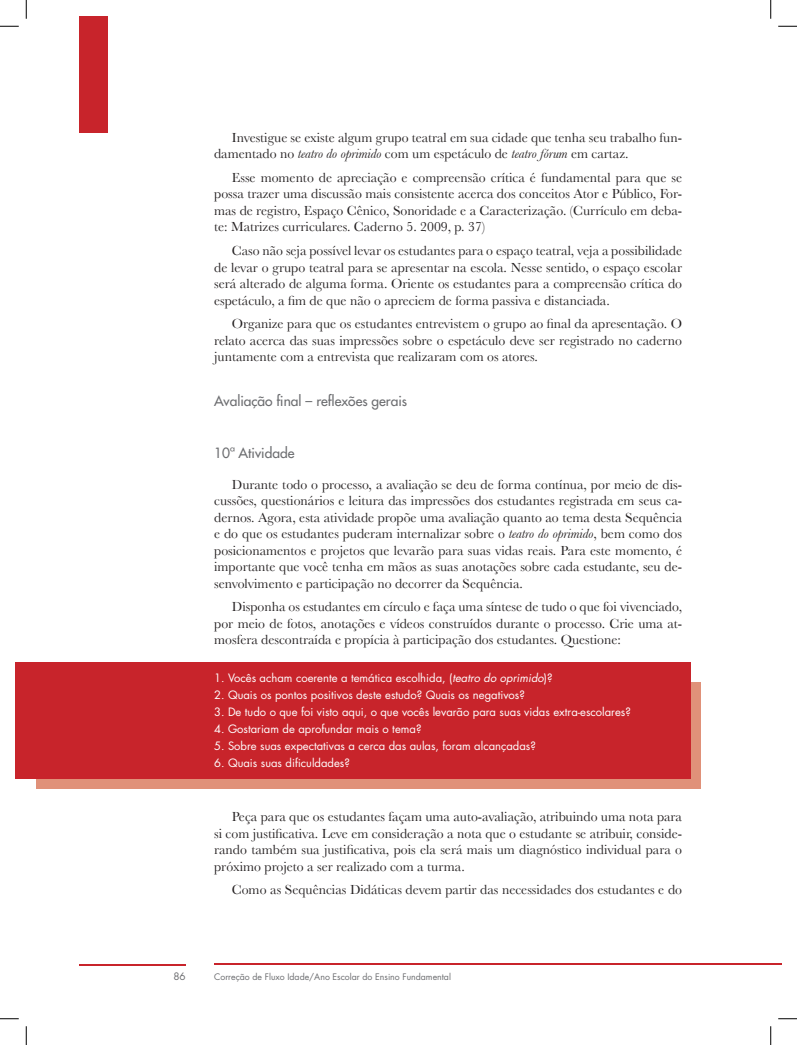
<style>
.page{position:relative;width:797px;height:1045px;background:#fff}
.page>*{position:absolute;margin:0;border:0;box-sizing:border-box;transform-origin:0 0}
.t1{font:13.75px/16.5px "Baskerville";color:#231f20;text-align:justify}
.t2{font:500 13.75px "Futura Std";color:#6c6d70}
.t3{font:11.25px "Futura Std";color:#fff}
.t4{font:10px "Futura Std";color:#6c6d70}
.t5{font:8.75px "Futura Std";color:#6c6d70}
.s1{font-style:italic}
</style>
<div class="page">
<hr style="left:214px;top:963px;width:556px;height:2px;background:#c8242b">
<hr style="left:79px;top:963px;width:107px;height:2px;background:#c8242b">
<div style="left:79px;top:16px;width:29px;height:117px;background:#c8242b"></div>
<svg style="left:770px;top:963px;width:11px;height:2px"></svg>
<div style="left:37px;top:682px;width:664px;height:107px;background:#e09179"></div>
<div style="left:16px;top:662px;width:675px;height:117px;background:#c8242b"></div>
<svg style="left:0;top:25px;width:19px;height:2px"></svg>
<svg style="left:778px;top:25px;width:19px;height:2px"></svg>
<svg style="left:0;top:1018px;width:19px;height:1px"></svg>
<svg style="left:778px;top:1018px;width:19px;height:1px"></svg>
<svg style="left:25px;top:0;width:2px;height:19px"></svg>
<svg style="left:25px;top:1026px;width:2px;height:19px"></svg>
<svg style="left:770px;top:0;width:1px;height:19px"></svg>
<svg style="left:770px;top:1026px;width:1px;height:19px"></svg>
<p class="t1" style="left:214px;top:129px;width:469px;text-indent:18px">Investigue se existe algum grupo teatral em sua cidade que tenha seu trabalho fun&shy;damentado no <span class="s1">teatro do oprimido</span> com um espetáculo de <span class="s1">teatro fórum</span> em cartaz.</p>
<p class="t1" style="left:214px;top:169px;width:469px;text-indent:18px">Esse momento de apreciação e compreensão crítica é fundamental para que se possa trazer uma discussão mais consistente acerca dos conceitos Ator e Público, For&shy;mas de registro, Espaço Cênico, Sonoridade e a Caracterização. (Currículo em deba&shy;te: Matrizes curriculares. Caderno 5. 2009, p. 37)</p>
<p class="t1" style="left:214px;top:242px;width:469px;text-indent:18px">Caso não seja possível levar os estudantes para o espaço teatral, veja a possibilidade de levar o grupo teatral para se apresentar na escola. Nesse sentido, o espaço escolar será alterado de alguma forma. Oriente os estudantes para a compreensão crítica do espetáculo, a fim de que não o apreciem de forma passiva e distanciada.</p>
<p class="t1" style="left:214px;top:315px;width:469px;text-indent:18px">Organize para que os estudantes entrevistem o grupo ao final da apresentação. O relato acerca das suas impressões sobre o espetáculo deve ser registrado no caderno juntamente com a entrevista que realizaram com os atores.</p>
<p class="t2" style="left:214px;top:392px;width:194px">Avaliação final – reflexões gerais</p>
<p class="t2" style="left:214px;top:444px;width:82px">10ª Atividade</p>
<p class="t1" style="left:214px;top:476px;width:469px;text-indent:18px">Durante todo o processo, a avaliação se deu de forma contínua, por meio de dis&shy;cussões, questionários e leitura das impressões dos estudantes registrada em seus ca&shy;dernos. Agora, esta atividade propõe uma avaliação quanto ao tema desta Sequência e do que os estudantes puderam internalizar sobre o <span class="s1">teatro do oprimido</span>, bem como dos posicionamentos e projetos que levarão para suas vidas reais. Para este momento, é importante que você tenha em mãos as suas anotações sobre cada estudante, seu de&shy;senvolvimento e participação no decorrer da Sequência.</p>
<p class="t1" style="left:214px;top:598px;width:469px;text-indent:18px">Disponha os estudantes em círculo e faça uma síntese de tudo o que foi vivenciado, por meio de fotos, anotações e vídeos construídos durante o processo. Crie uma at&shy;mosfera descontraída e propícia à participação dos estudantes. Questione:</p>
<p class="t3" style="left:214px;top:670px;width:340px">1. Vocês acham coerente a temática escolhida, (<span class="s1">teatro do oprimido</span>)?</p>
<p class="t3" style="left:214px;top:687px;width:312px">2. Quais os pontos positivos deste estudo? Quais os negativos?</p>
<p class="t3" style="left:214px;top:704px;width:418px">3. De tudo o que foi visto aqui, o que vocês levarão para suas vidas extra-escolares?</p>
<p class="t3" style="left:214px;top:722px;width:209px">4. Gostariam de aprofundar mais o tema?</p>
<p class="t3" style="left:214px;top:739px;width:323px">5. Sobre suas expectativas a cerca das aulas, foram alcançadas?</p>
<p class="t3" style="left:214px;top:756px;width:137px">6. Quais suas dificuldades?</p>
<p class="t1" style="left:214px;top:808px;width:469px;text-indent:18px">Peça para que os estudantes façam uma auto-avaliação, atribuindo uma nota para si com justificativa. Leve em consideração a nota que o estudante se atribuir, conside&shy;rando também sua justificativa, pois ela será mais um diagnóstico individual para o próximo projeto a ser realizado com a turma.</p>
<p class="t1" style="left:232px;top:881px;width:451px">Como as Sequências Didáticas devem partir das necessidades dos estudantes e do</p>
<p class="t4" style="left:173px;top:970px;width:14px">86</p>
<p class="t5" style="left:214px;top:971px;width:238px">Correção de Fluxo Idade/Ano Escolar do Ensino Fundamental</p>
</div>
